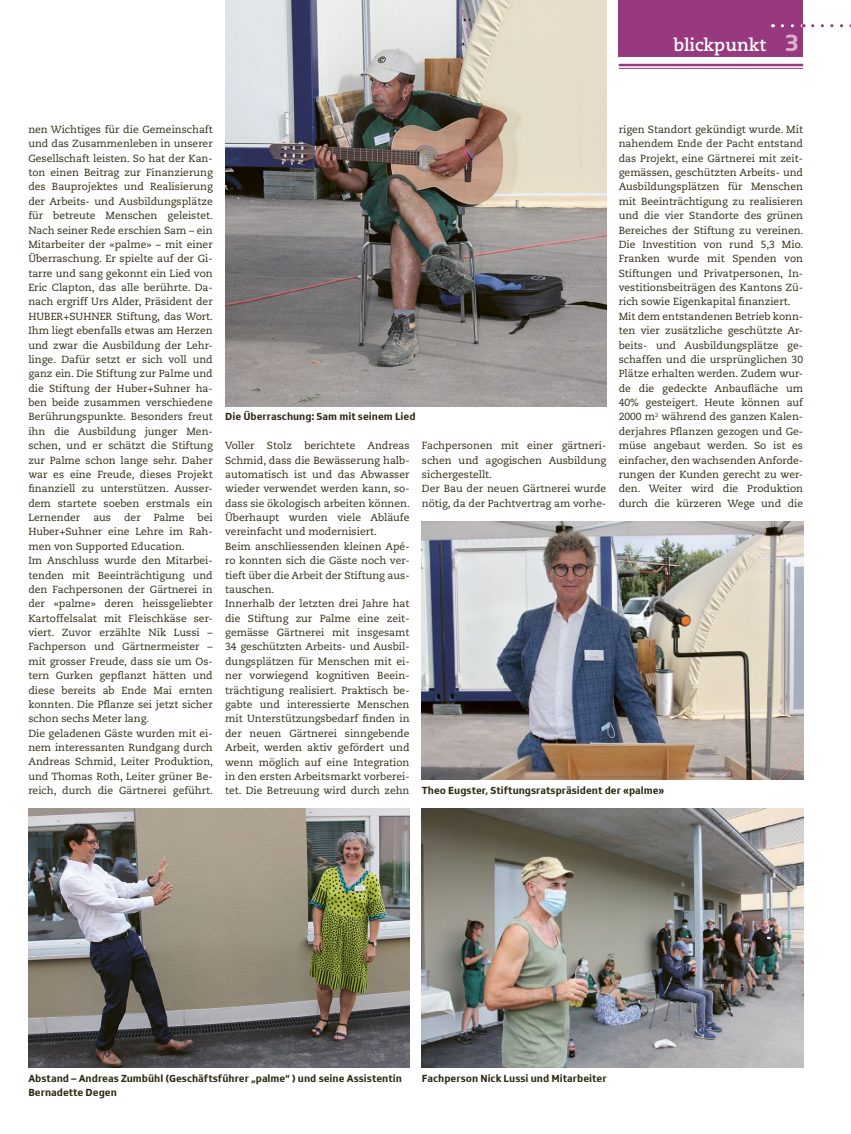
<style>
.page{position:relative;width:851px;height:1134px;background:#fff}
.page>*{position:absolute;margin:0;border:0;box-sizing:border-box;transform-origin:0 0}
.t1{font:700 17.5px "Caecilia";color:#fff}
.t2{font:700 10.62px/14.4px "SRGSSR Type";color:#2f2912}
.t3{font:10.25px/14.4px "Caecilia";color:#2f2912}
.s1{font-family:"SRGSSR Type";font-size:25px;color:#dab2cf}
</style>
<div class="page">
<div style="left:618px;top:0;width:185px;height:57px;background:#98397f"></div>
<svg style="left:782px;top:24px;width:22px;height:3px"></svg>
<svg style="left:812px;top:24px;width:39px;height:3px"></svg>
<hr style="left:618px;top:64px;width:185px;height:2px;background:#98397f">
<hr style="left:618px;top:68px;width:185px;height:1px;background:#98397f">
<img style="left:28px;top:808px;width:381px;height:259px">
<img style="left:422px;top:521px;width:381px;height:259px">
<img style="left:422px;top:808px;width:381px;height:259px">
<img style="left:225px;top:0;width:381px;height:406px">
<h1 class="t1" style="left:673px;top:34px;width:128px">blickpunkt <span class="s1">3</span></h1>
<p class="t3" style="left:28px;top:122px;width:186px;text-align:justify">nen Wichtiges für die Gemeinschaft und das Zusammenleben in unserer Gesellschaft leisten. So hat der Kan&shy;ton einen Beitrag zur Finanzierung des Bauprojektes und Realisierung der Arbeits- und Ausbildungsplätze für betreute Menschen geleistet.<br>Nach seiner Rede erschien Sam – ein Mitarbeiter der «palme» – mit einer Überraschung. Er spielte auf der Gi&shy;tarre und sang gekonnt ein Lied von Eric Clapton, das alle berührte. Da&shy;nach ergriff Urs Alder, Präsident der HUBER+SUHNER Stiftung, das Wort.<br>Ihm liegt ebenfalls etwas am Herzen und zwar die Ausbildung der Lehr&shy;linge. Dafür setzt er sich voll und ganz ein. Die Stiftung zur Palme und die Stiftung der Huber+Suhner ha&shy;ben beide zusammen verschiedene Berührungspunkte. Besonders freut ihn die Ausbildung junger Men&shy;schen, und er schätzt die Stiftung zur Palme schon lange sehr. Daher war es eine Freude, dieses Projekt finanziell zu unterstützen. Ausser&shy;dem startete soeben erstmals ein Lernender</p>
<p class="t3" style="left:28px;top:510px;width:186px;text-indent:169px">bei<br>Huber+Suhner eine Lehre im Rah&shy;men von Supported Education.<br>Im Anschluss wurde den Mitarbei&shy;tenden mit Beeinträchtigung und den Fachpersonen der Gärtnerei in der «palme» deren heissgeliebter<br>Kartoffelsalat mit Fleischkäse ser&shy;viert. Zuvor erzählte Nik Lussi –<br>Fachperson und Gärtnermeister – mit grosser Freude, dass sie um Os&shy;tern Gurken gepflanzt hätten und diese bereits ab Ende Mai ernten konnten. Die Pflanze sei jetzt sicher schon sechs Meter lang.<br>Die geladenen Gäste wurden mit ei&shy;nem interessanten Rundgang durch<br>Andreas Schmid, Leiter Produktion, und Thomas Roth, Leiter grüner Be&shy;reich, durch die Gärtnerei geführt.</p>
<p class="t3" style="left:93px;top:510px;width:19px">aus</p>
<p class="t3" style="left:124px;top:510px;width:18px">der</p>
<p class="t3" style="left:154px;top:510px;width:32px">Palme</p>
<p class="t3" style="left:618px;top:122px;width:186px">rigen Standort gekündigt wurde. Mit nahendem Ende der Pacht entstand das Projekt, eine Gärtnerei mit zeit&shy;gemässen, geschützten Arbeits- und Ausbildungsplätzen für Menschen mit Beeinträchtigung zu realisieren und die vier Standorte des grünen Bereiches der Stiftung zu vereinen.<br>Die Investition von rund 5,3 Mio.<br>Franken wurde mit Spenden von Stiftungen und Privatpersonen, In&shy;vestitionsbeiträgen des Kantons Zü&shy;rich sowie Eigenkapital finanziert.<br>Mit dem entstandenen Betrieb konn&shy;ten vier zusätzliche geschützte Ar&shy;beits- und Ausbildungsplätze ge&shy;schaffen und die ursprünglichen 30<br>Plätze erhalten werden. Zudem wur&shy;de die gedeckte Anbaufläche um 40% gesteigert. Heute können auf 2000 m<sup>2</sup> während des ganzen Kalen&shy;derjahres Pflanzen gezogen und Ge&shy;müse angebaut werden. So ist es einfacher, den wachsenden Anforde&shy;rungen der Kunden gerecht zu wer&shy;den. Weiter wird die Produktion durch die kürzeren Wege und die</p>
<p class="t2" style="left:225px;top:409px;width:192px">Die Überraschung: Sam mit seinem Lied</p>
<p class="t3" style="left:225px;top:439px;width:186px">Voller Stolz berichtete Andreas Schmid, dass die Bewässerung halb&shy;automatisch ist und das Abwasser wieder verwendet werden kann, so&shy;dass sie ökologisch arbeiten können.<br>Überhaupt wurden viele Abläufe vereinfacht und modernisiert.<br>Beim anschliessenden kleinen Apé&shy;ro konnten sich die Gäste noch ver&shy;tieft über die Arbeit der Stiftung aus&shy;tauschen.<br>Innerhalb der letzten drei Jahre hat die Stiftung zur Palme eine zeit&shy;gemässe Gärtnerei mit insgesamt 34 geschützten Arbeits- und Ausbil&shy;dungsplätzen für Menschen mit ei&shy;ner vorwiegend kognitiven Beein&shy;trächtigung realisiert. Praktisch be&shy;gabte und interessierte Menschen mit Unterstützungsbedarf finden in der neuen Gärtnerei sinngebende Arbeit, werden aktiv gefördert und wenn möglich auf eine Integration in den ersten Arbeitsmarkt vorberei&shy;tet. Die Betreuung wird durch zehn</p>
<p class="t3" style="left:422px;top:439px;width:186px">Fachpersonen mit einer gärtneri&shy;schen und agogischen Ausbildung sichergestellt.<br>Der Bau der neuen Gärtnerei wurde nötig, da der Pachtvertrag am vorhe-</p>
<p class="t2" style="left:422px;top:783px;width:244px">Theo Eugster, Stiftungsratspräsident der «palme»</p>
<p class="t2" style="left:28px;top:1071px;width:375px">Abstand – Andreas Zumbühl (Geschäftsführer „palme“ ) und seine Assistentin<br>Bernadette Degen</p>
<p class="t2" style="left:422px;top:1071px;width:186px">Fachperson Nick Lussi und Mitarbeiter</p>
</div>
